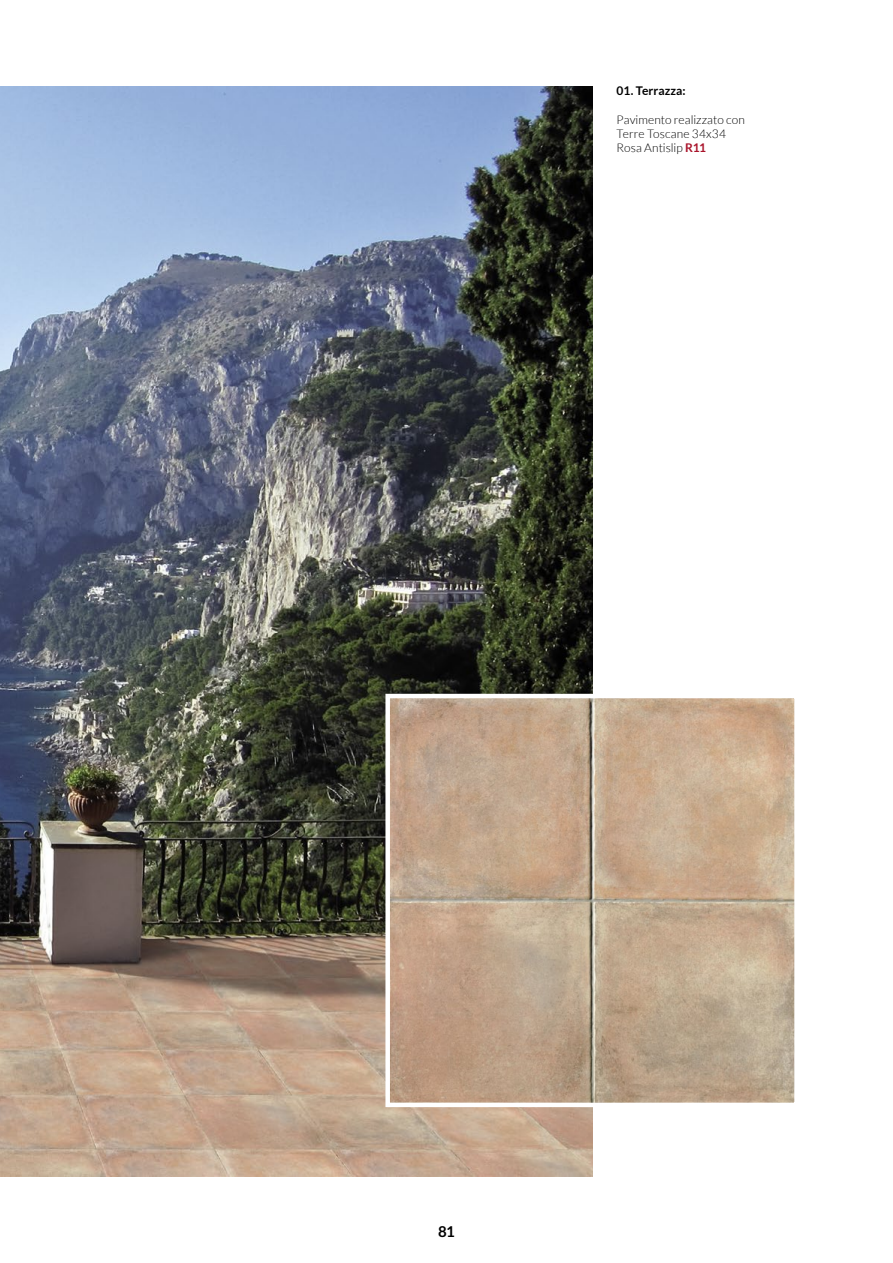
<style>
.page{position:relative;width:893px;height:1263px;background:#fff}
.page>*{position:absolute;margin:0;border:0;box-sizing:border-box;transform-origin:0 0}
.t1{font:700 15px "Lato";color:#000}
.t2{font:300 12px/14.4px "Lato";letter-spacing:.005em;color:#000}
.t3{font:700 12px "Lato";letter-spacing:.005em;color:#000}
.s1{font-weight:700;color:#a9132a}
</style>
<div class="page">
<img style="left:0;top:86px;width:592px;height:1090px">
<img style="left:390px;top:699px;width:404px;height:403px">
<div style="left:385px;top:694px;width:414px;height:413px;border:4px solid #fff"></div>
<p class="t3" style="left:617px;top:83px;width:71px">01. Terrazza:</p>
<p class="t2" style="left:617px;top:112px;width:130px">Pavimento realizzato con<br>Terre Toscane 34x34<br>Rosa Antislip <span class="s1">R11</span></p>
<p class="t1" style="left:438px;top:1223px;width:18px">81</p>
</div>
